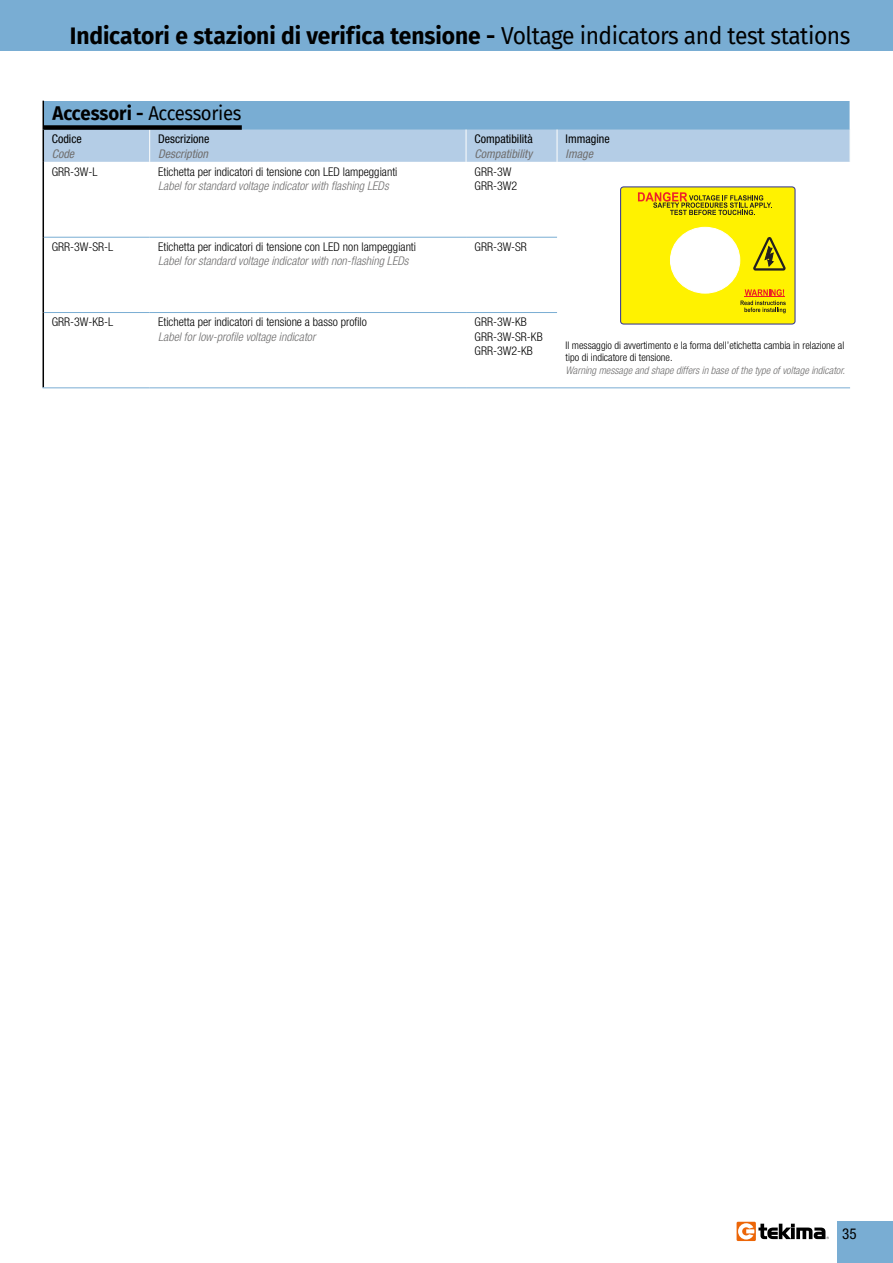
<style>
.page{position:relative;width:893px;height:1263px;background:#fff}
.page>*{position:absolute;margin:0;border:0;box-sizing:border-box;transform-origin:0 0}
.t1{font:700 24px "Fira Sans";color:#000;scale:.95 1}
.t2{font:19.5px "Fira Sans";letter-spacing:-.02em;color:#000;scale:.95 1}
.t3{font:condensed 15px "Helvetica Neue";color:#000}
.t4{font:300 condensed 12px/14.4px "Helvetica Neue";color:#000}
.t5{font:italic 300 condensed 12px "Helvetica Neue";color:#706f6f}
.t6{font:condensed 12px "Helvetica Neue";color:#000}
.t7{font:italic condensed 12px "Helvetica Neue";color:#706f6f}
.t8{font:300 condensed 10.5px/12.6px "Helvetica Neue";color:#000}
.t9{font:italic 300 condensed 10.5px "Helvetica Neue";color:#706f6f}
.s1{font-weight:400}
.s2{font-weight:700}
</style>
<div class="page">
<div style="left:0;top:0;width:893px;height:51px;background:#79add3"></div>
<div style="left:838px;top:1222px;width:55px;height:41px;background:#79add3"></div>
<svg style="left:737px;top:1222px;width:19px;height:19px"></svg>
<svg style="left:738px;top:1223px;width:91px;height:16px"></svg>
<svg style="left:44px;top:188px;width:752px;height:137px"></svg>
<hr style="left:43px;top:162px;width:1px;height:75px;background:#000">
<hr style="left:43px;top:237px;width:1px;height:75px;background:#000">
<hr style="left:43px;top:312px;width:1px;height:75px;background:#000">
<hr style="left:557px;top:387px;width:293px;height:1px;background:#79add3">
<hr style="left:44px;top:237px;width:106px;height:1px;background:#79add3">
<hr style="left:150px;top:237px;width:316px;height:1px;background:#79add3">
<hr style="left:466px;top:237px;width:91px;height:1px;background:#79add3">
<hr style="left:44px;top:312px;width:106px;height:1px;background:#79add3">
<hr style="left:150px;top:312px;width:316px;height:1px;background:#79add3">
<hr style="left:466px;top:312px;width:91px;height:1px;background:#79add3">
<hr style="left:43px;top:387px;width:107px;height:1px;background:#79add3">
<hr style="left:150px;top:387px;width:316px;height:1px;background:#79add3">
<hr style="left:466px;top:387px;width:91px;height:1px;background:#79add3">
<svg style="left:43px;top:101px;width:807px;height:61px;background:#98bddc"></svg>
<div style="left:44px;top:125px;width:198px;height:5px;background:#000"></div>
<div style="left:621px;top:187px;width:174px;height:137px;background:#fff200;border-radius:3px"></div>
<div style="left:620px;top:186px;width:175px;height:138px;border:1px solid #2e3092;border-radius:3px"></div>
<svg style="left:740px;top:289px;width:46px;height:24px"></svg>
<svg style="left:753px;top:237px;width:33px;height:34px"></svg>
<svg style="left:638px;top:192px;width:134px;height:23px"></svg>
<div style="left:670px;top:227px;width:70px;height:66px;background:#fff;border-radius:50%"></div>
<div style="left:670px;top:227px;width:70px;height:66px;border:1px solid #fff;border-radius:50%"></div>
<h1 class="t1" style="left:70px;top:15px;width:823px">Indicatori e stazioni di verifica tensione - <span class="s1">Voltage indicators and test stations</span></h1>
<h2 class="t2" style="left:53px;top:99px;width:200px"><span class="s2">Accessori -</span> Accessories</h2>
<p class="t6" style="left:52px;top:132px;width:31px">Codice</p>
<p class="t7" style="left:52px;top:146px;width:24px">Code</p>
<p class="t6" style="left:158px;top:132px;width:53px">Descrizione</p>
<p class="t7" style="left:158px;top:146px;width:51px">Description</p>
<p class="t6" style="left:475px;top:132px;width:60px">Compatibilità</p>
<p class="t7" style="left:475px;top:146px;width:59px">Compatibility</p>
<p class="t6" style="left:566px;top:132px;width:46px">Immagine</p>
<p class="t7" style="left:566px;top:146px;width:29px">Image</p>
<p class="t4" style="left:52px;top:164px;width:47px">GRR-3W-L</p>
<p class="t4" style="left:158px;top:164px;width:241px">Etichetta per indicatori di tensione con LED lampeggianti</p>
<p class="t5" style="left:158px;top:179px;width:232px">Label for standard voltage indicator with flashing LEDs</p>
<p class="t4" style="left:475px;top:164px;width:44px">GRR-3W<br>GRR-3W2</p>
<p class="t4" style="left:52px;top:239px;width:63px">GRR-3W-SR-L</p>
<p class="t4" style="left:158px;top:239px;width:259px">Etichetta per indicatori di tensione con LED non lampeggianti</p>
<p class="t5" style="left:158px;top:254px;width:252px">Label for standard voltage indicator with non-flashing LEDs</p>
<p class="t4" style="left:475px;top:239px;width:54px">GRR-3W-SR</p>
<p class="t4" style="left:52px;top:315px;width:63px">GRR-3W-KB-L</p>
<p class="t4" style="left:158px;top:315px;width:210px">Etichetta per indicatori di tensione a basso profilo</p>
<p class="t5" style="left:158px;top:330px;width:159px">Label for low-profile voltage indicator</p>
<p class="t4" style="left:475px;top:315px;width:70px">GRR-3W-KB<br>GRR-3W-SR-KB<br>GRR-3W2-KB</p>
<p class="t8" style="left:566px;top:338px;width:280px">Il messaggio di avvertimento e la forma dell’etichetta cambia in relazione al tipo di indicatore di tensione.</p>
<p class="t9" style="left:566px;top:364px;width:281px">Warning message and shape differs in base of the type of voltage indicator.</p>
<p class="t3" style="left:842px;top:1225px;width:16px">35</p>
</div>
